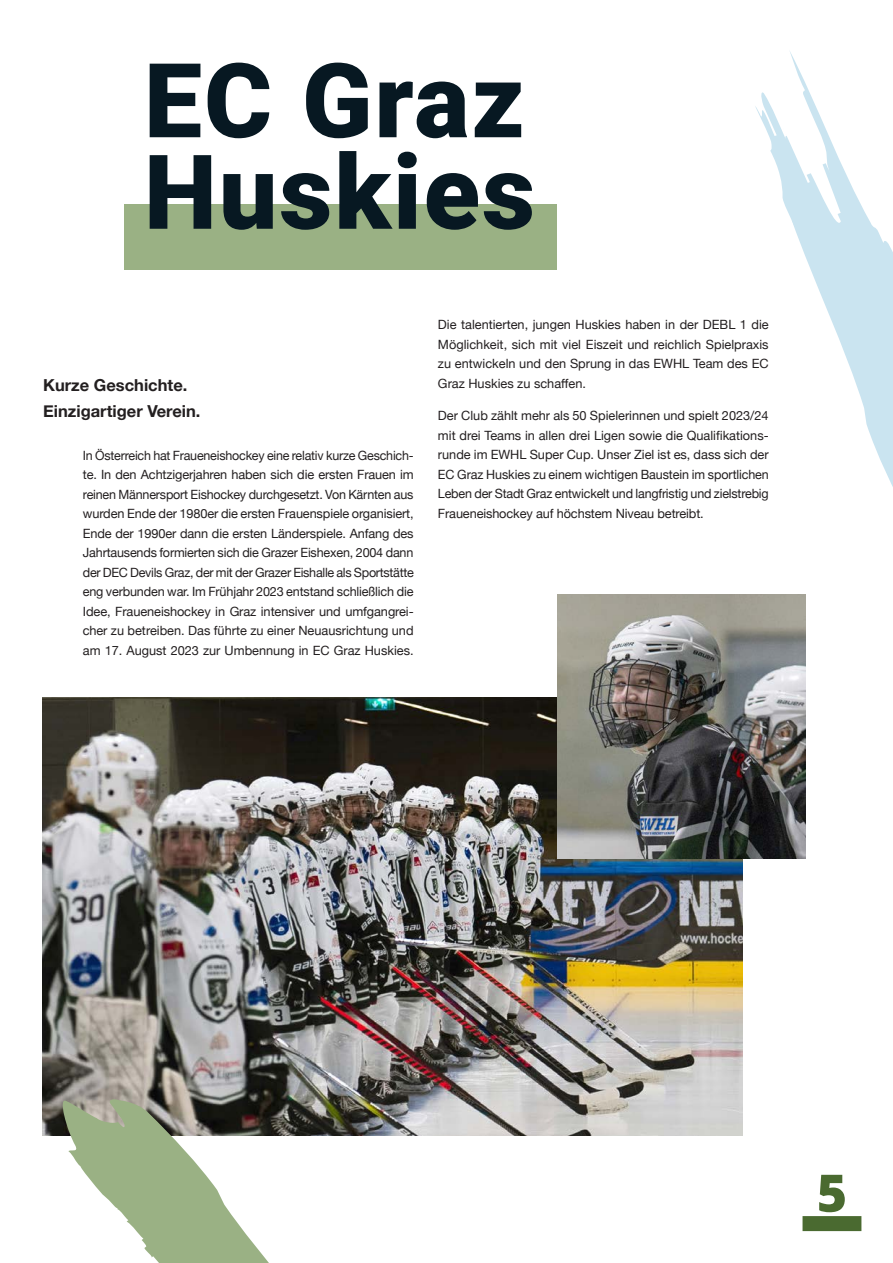
<style>
.page{position:relative;width:893px;height:1263px;background:#fff}
.page>*{position:absolute;margin:0;border:0;box-sizing:border-box;transform-origin:0 0}
.t1{font:900 103.5px/91.5px "Roboto";letter-spacing:.02em;color:#071822}
.t2{font:800 51.75px "Open Sans";color:#4a6a30}
.t3{font:700 16.5px/25.5px "Helvetica Neue";color:#231f20}
.t4{font:12.75px/19.5px "Helvetica Neue";color:#231f20;text-align:justify}
</style>
<div class="page">
<hr style="left:0;top:0;width:1px;height:1263px;background:#cae4f0">
<div style="left:802px;top:1216px;width:59px;height:15px;background:#4a6a30"></div>
<img style="left:43px;top:697px;width:699px;height:438px">
<img style="left:557px;top:594px;width:248px;height:264px">
<div style="left:124px;top:204px;width:433px;height:66px;background:#9ab184"></div>
<svg style="left:755px;top:52px;width:138px;height:435px"></svg>
<svg style="left:57px;top:1094px;width:363px;height:169px"></svg>
<h1 class="t1" style="left:144px;top:51px;width:392px">EC Graz<br>Huskies</h1>
<p class="t3" style="left:43px;top:373px;width:159px">Kurze Geschichte.<br>Einzigartiger Verein.</p>
<p class="t4" style="left:83px;top:446px;width:332px">In Österreich hat Fraueneishockey eine relativ kurze Geschich&shy;te. In den Achtzigerjahren haben sich die ersten Frauen im reinen Männersport Eishockey durchgesetzt. Von Kärnten aus wurden Ende der 1980er die ersten Frauenspiele organisiert, Ende der 1990er dann die ersten Länderspiele. Anfang des Jahrtausends formierten sich die Grazer Eishexen, 2004 dann der DEC Devils Graz, der mit der Grazer Eishalle als Sportstätte eng verbunden war. Im Frühjahr 2023 entstand schließlich die Idee, Fraueneishockey in Graz intensiver und umfgangrei&shy;cher zu betreiben. Das führte zu einer Neuausrichtung und am 17. August 2023 zur Umbennung in EC Graz Huskies.</p>
<p class="t4" style="left:438px;top:316px;width:332px">Die talentierten, jungen Huskies haben in der DEBL 1 die Möglichkeit, sich mit viel Eiszeit und reichlich Spielpraxis zu entwickeln und den Sprung in das EWHL Team des EC Graz Huskies zu schaffen.</p>
<p class="t4" style="left:438px;top:406px;width:332px">Der Club zählt mehr als 50 Spielerinnen und spielt 2023/24 mit drei Teams in allen drei Ligen sowie die Qualifikations&shy;runde im EWHL Super Cup. Unser Ziel ist es, dass sich der EC Graz Huskies zu einem wichtigen Baustein im sportlichen Leben der Stadt Graz entwickelt und langfristig und zielstrebig Fraueneishockey auf höchstem Niveau betreibt.</p>
<h2 class="t2" style="left:817px;top:1153px;width:32px">5</h2>
</div>
